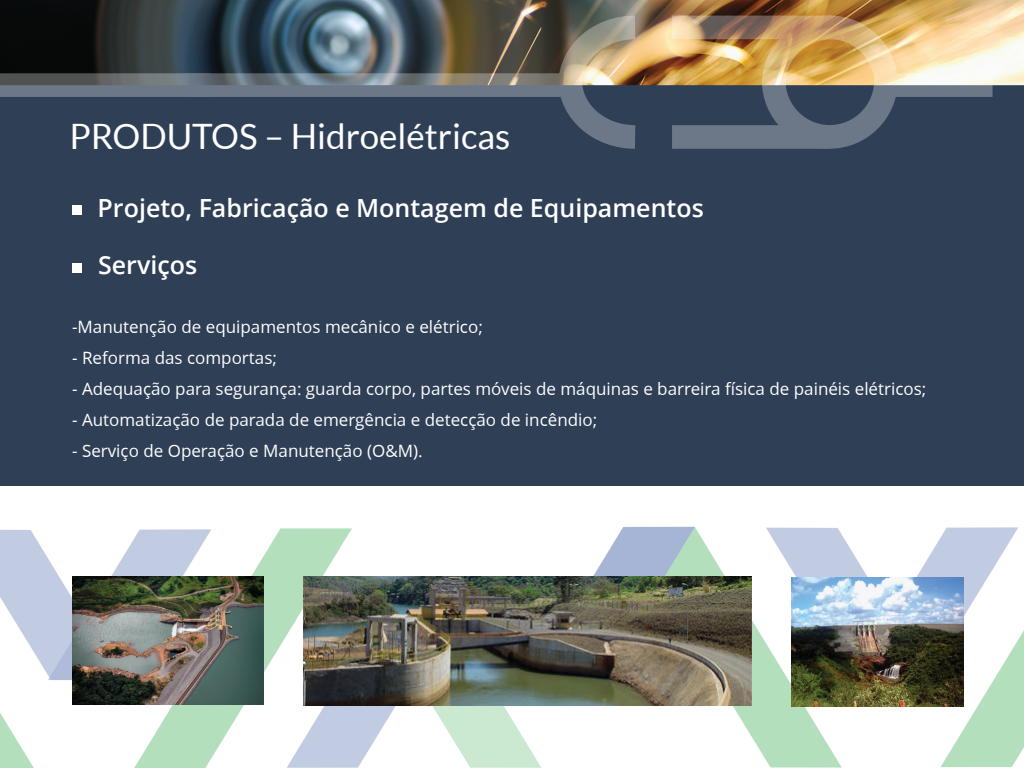
<style>
.page{position:relative;width:1024px;height:768px;background:#fff}
.page>*{position:absolute;margin:0;border:0;box-sizing:border-box;transform-origin:0 0}
.t1{font:35px "Lato";color:#fefefe}
.t2{font:600 25px "Open Sans";color:#fff}
.t3{font:17px "Open Sans";color:#fff}
</style>
<div class="page">
<svg style="left:0;top:527px;width:1024px;height:241px"></svg>
<div style="left:0;top:168px;width:1024px;height:317px;background:#2e3f56"></div>
<img style="left:0;top:0;width:1024px;height:85px">
<div style="left:0;top:85px;width:1024px;height:83px;background:#2e3f56"></div>
<div style="left:672px;top:125px;width:156px;height:24px;background:#6c7888"></div>
<svg style="left:211px;top:73px;width:335px;height:24px;background:#737c84"></svg>
<svg style="left:672px;top:16px;width:77px;height:23px;background:#a68d76"></svg>
<img style="left:546px;top:15px;width:113px;height:134px">
<svg style="left:910px;top:73px;width:83px;height:24px"></svg>
<svg style="left:749px;top:15px;width:161px;height:134px;background:#95866c"></svg>
<svg style="left:0;top:73px;width:211px;height:24px;background:#646d75"></svg>
<img style="left:304px;top:577px;width:448px;height:129px">
<div style="left:72px;top:263px;width:10px;height:10px;background:#fff"></div>
<div style="left:72px;top:205px;width:10px;height:10px;background:#fff"></div>
<img style="left:792px;top:577px;width:172px;height:130px">
<img style="left:72px;top:576px;width:192px;height:129px">
<h1 class="t1" style="left:69px;top:116px;width:442px">PRODUTOS – Hidroelétricas</h1>
<h2 class="t2" style="left:98px;top:191px;width:608px">Projeto, Fabricação e Montagem de Equipamentos</h2>
<h2 class="t2" style="left:98px;top:248px;width:101px">Serviços</h2>
<p class="t3" style="left:72px;top:317px;width:412px">-Manutenção de equipamentos mecânico e elétrico;</p>
<p class="t3" style="left:72px;top:348px;width:206px">- Reforma das comportas;</p>
<p class="t3" style="left:72px;top:379px;width:856px">- Adequação para segurança: guarda corpo, partes móveis de máquinas e barreira física de painéis elétricos;</p>
<p class="t3" style="left:72px;top:410px;width:527px">- Automatização de parada de emergência e detecção de incêndio;</p>
<p class="t3" style="left:72px;top:441px;width:352px">- Serviço de Operação e Manutenção (O&amp;M).</p>
</div>
